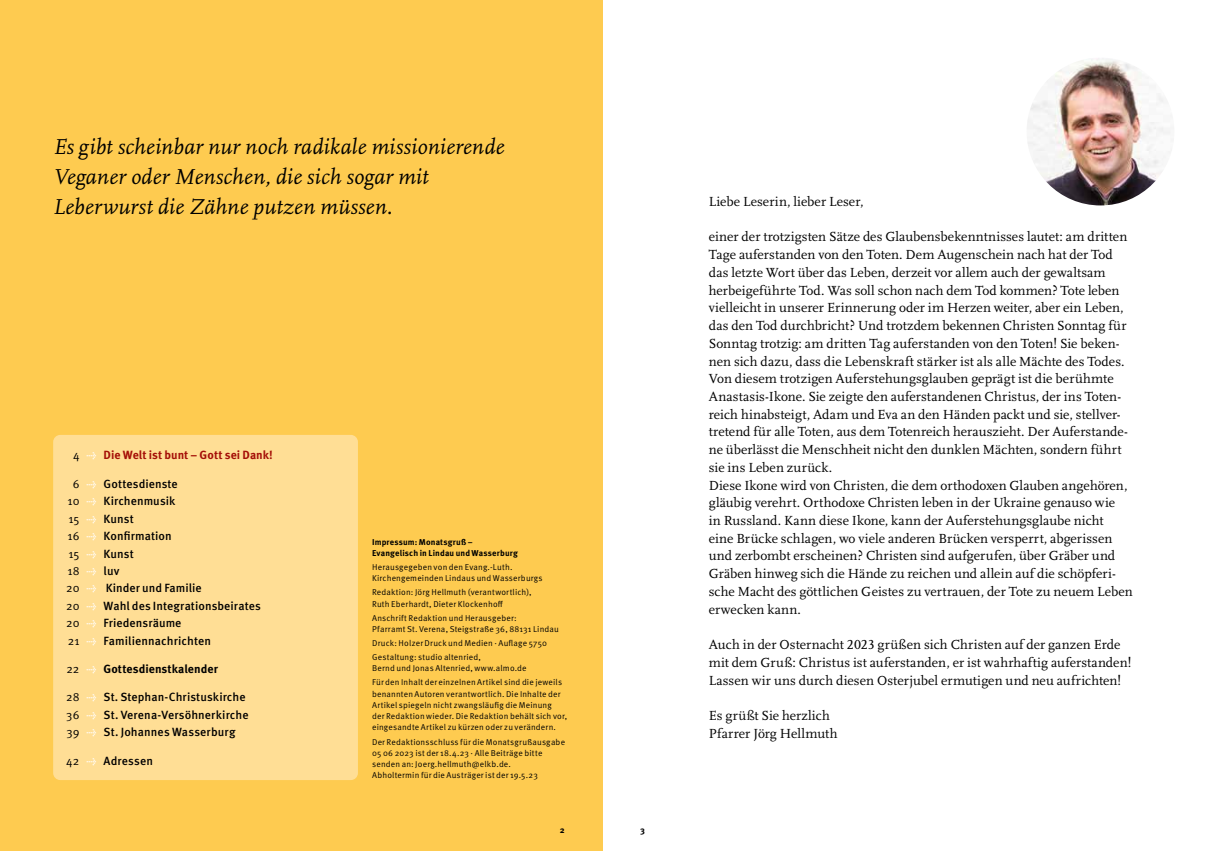
<style>
.page{position:relative;width:1205px;height:851px;background:#fff}
.page>*{position:absolute;margin:0;border:0;box-sizing:border-box;transform-origin:0 0}
.t1{font:italic 22.5px/30px "Scala LF";letter-spacing:.01em;color:#000}
.t2{font:13.75px/17.8px "Scala LF";letter-spacing:.005em;color:#000}
.t3{font:500 11.88px/17.5px "Meta Pro";letter-spacing:.005em;color:#000}
.t4{font:700 11.88px "Meta Pro";letter-spacing:.005em;color:#a51008}
.t5{font:700 11.88px "Meta Pro";letter-spacing:.005em;color:#000}
.t6{font:700 8.75px "Meta Pro";color:#000}
.t7{font:8.5px/11.2px "Meta Pro";letter-spacing:.02em;color:#000}
.t8{font:700 8.5px/11.2px "Meta Pro";letter-spacing:.015em;color:#000}
.s1{font-weight:400;color:#000}
.s2{font-weight:400;color:#fff}
.s3{font-weight:400}
</style>
<div class="page">
<div style="left:0;top:0;width:602px;height:850px;background:#fecb50"></div>
<img style="left:1026px;top:58px;width:148px;height:147px;border-radius:74px">
<div style="left:53px;top:435px;width:305px;height:345px;background:#ffde95;border-radius:7px"></div>
<h1 class="t1" style="left:53px;top:132px;width:453px">Es gibt scheinbar nur noch radikale missionierende<br>Veganer oder Menschen, die sich sogar mit<br>Leberwurst die Zähne putzen müssen.</h1>
<p class="t4" style="left:73px;top:447px;width:201px"><span class="s1">4</span> <span class="s2">→</span> Die Welt ist bunt – Gott sei Dank!</p>
<p class="t3" style="left:66px;top:475px;width:196px;text-indent:7px"><span class="s3">6</span> <span class="s2">→</span> Gottesdienste<br><span class="s3">10</span> <span class="s2">→</span> Kirchenmusik<br><span class="s3">15</span> <span class="s2">→</span> Kunst<br><span class="s3">16</span> <span class="s2">→</span> Konfirmation<br><span class="s3">15</span> <span class="s2">→</span> Kunst<br><span class="s3">18</span> <span class="s2">→</span> luv<br><span class="s3">20</span> <span class="s2">→</span> Kinder und Familie<br><span class="s3">20</span> <span class="s2">→</span> Wahl des Integrationsbeirates<br><span class="s3">20</span> <span class="s2">→</span> Friedensräume<br><span class="s3">21</span> <span class="s2">→</span> Familiennachrichten</p>
<p class="t5" style="left:66px;top:661px;width:153px"><span class="s3">22</span> <span class="s2">→</span> Gottesdienstkalender</p>
<p class="t3" style="left:66px;top:688px;width:184px"><span class="s3">28</span> <span class="s2">→</span> St. Stephan-Christuskirche<br><span class="s3">36</span> <span class="s2">→</span> St. Verena-Versöhnerkirche<br><span class="s3">39</span> <span class="s2">→</span> St. Johannes Wasserburg</p>
<p class="t3" style="left:66px;top:751px;width:88px"><span class="s3">42</span> <span class="s2">→</span> Adressen</p>
<p class="t8" style="left:372px;top:536px;width:147px">Impressum: Monatsgruß –<br>Evangelisch in Lindau und Wasserburg</p>
<p class="t7" style="left:372px;top:561px;width:172px">Herausgegeben von den Evang.-Luth.<br>Kirchengemeinden Lindaus und Wasserburgs</p>
<p class="t7" style="left:372px;top:587px;width:161px">Redaktion: Jörg Hellmuth (verantwortlich),<br>Ruth Eberhardt, Dieter Klockenhoff</p>
<p class="t7" style="left:372px;top:612px;width:188px">Anschrift Redaktion und Herausgeber:<br>Pfarramt St. Verena, Steigstraße 36, 88131 Lindau</p>
<p class="t7" style="left:372px;top:636px;width:176px;line-height:14.1px">Druck: Holzer Druck und Medien · Auflage 5750<br>Gestaltung: studio altenried,</p>
<p class="t7" style="left:372px;top:661px;width:192px;line-height:14.1px">Bernd und Jonas Altenried, www.almo.de<br>Für den Inhalt der einzelnen Artikel sind die jeweils</p>
<p class="t7" style="left:372px;top:688px;width:197px">benannten Autoren verantwortlich. Die Inhalte der Artikel spiegeln nicht zwangsläufig die Meinung<br>der Redaktion wieder. Die Redaktion behält sich vor, eingesandte Artikel zu kürzen oder zu verändern.</p>
<p class="t7" style="left:372px;top:736px;width:194px">Der Redaktionsschluss für die Monatsgrußausgabe 05 06 2023 ist der 18.4.23 · Alle Beiträge bitte senden an: Joerg.hellmuth@elkb.de.<br>Abholtermin für die Austräger ist der 19.5.23</p>
<p class="t6" style="left:560px;top:824px;width:6px">2</p>
<p class="t6" style="left:640px;top:824px;width:6px">3</p>
<p class="t2" style="left:709px;top:193px;width:156px">Liebe Leserin, lieber Leser,</p>
<p class="t2" style="left:709px;top:228px;width:425px">einer der trotzigsten Sätze des Glaubensbekenntnisses lautet: am dritten Tage auferstanden von den Toten. Dem Augenschein nach hat der Tod das letzte Wort über das Leben, derzeit vor allem auch der gewaltsam herbeigeführte Tod. Was soll schon nach dem Tod kommen? Tote leben vielleicht in unserer Erinnerung oder im Herzen weiter, aber ein Leben, das den Tod durchbricht? Und trotzdem bekennen Christen Sonntag für Sonntag trotzig: am dritten Tag auferstanden von den Toten! Sie beken&shy;nen sich dazu, dass die Lebenskraft stärker ist als alle Mächte des Todes.<br>Von diesem trotzigen Auferstehungsglauben geprägt ist die berühmte Anastasis-Ikone. Sie zeigte den auferstandenen Christus, der ins Toten&shy;reich hinabsteigt, Adam und Eva an den Händen packt und sie, stellver&shy;tretend für alle Toten, aus dem Totenreich herauszieht. Der Auferstande&shy;ne überlässt die Menschheit nicht den dunklen Mächten, sondern führt sie ins Leben zurück.<br>Diese Ikone wird von Christen, die dem orthodoxen Glauben angehören, gläubig verehrt. Orthodoxe Christen leben in der Ukraine genauso wie<br>in Russland. Kann diese Ikone, kann der Auferstehungsglaube nicht<br>eine Brücke schlagen, wo viele anderen Brücken versperrt, abgerissen und zerbombt erscheinen? Christen sind aufgerufen, über Gräber und Gräben hinweg sich die Hände zu reichen und allein auf die schöpferi&shy;sche Macht des göttlichen Geistes zu vertrauen, der Tote zu neuem Leben erwecken kann.</p>
<p class="t2" style="left:709px;top:636px;width:424px">Auch in der Osternacht 2023 grüßen sich Christen auf der ganzen Erde mit dem Gruß: Christus ist auferstanden, er ist wahrhaftig auferstanden!<br>Lassen wir uns durch diesen Osterjubel ermutigen und neu aufrichten!</p>
<p class="t2" style="left:709px;top:706px;width:130px">Es grüßt Sie herzlich<br>Pfarrer Jörg Hellmuth</p>
</div>
